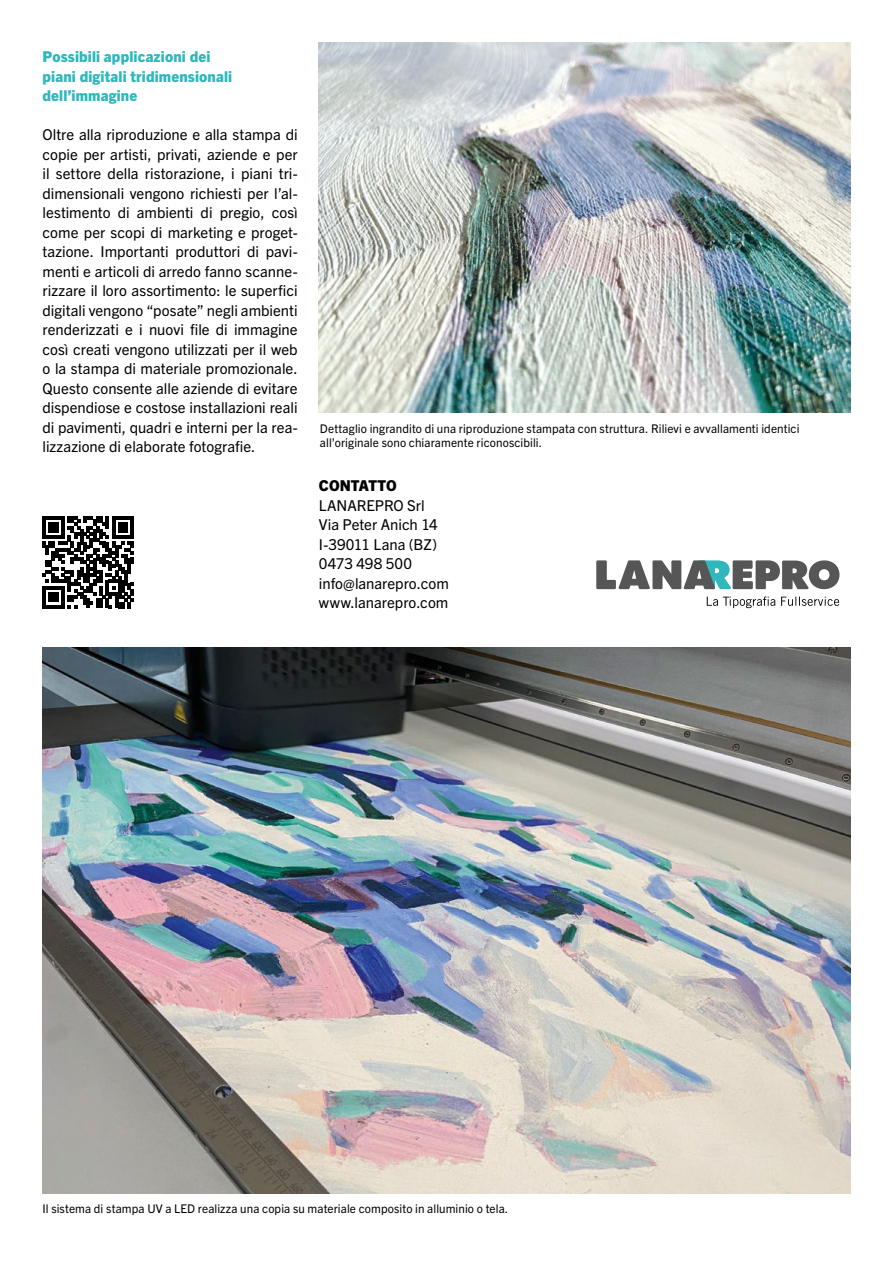
<style>
.page{position:relative;width:893px;height:1263px;background:#fff}
.page>*{position:absolute;margin:0;border:0;box-sizing:border-box;transform-origin:0 0}
.t1{font:15px/19.5px "Trade Gothic Next LT Pro";color:#000;text-align:justify}
.t2{font:800 15px/19.5px "Trade Gothic Next LT Pro";letter-spacing:.01em;color:#2fb7bc}
.t3{font:800 15px "Trade Gothic Next LT Pro";color:#000}
.t4{font:12px/14.4px "Trade Gothic Next LT Pro";letter-spacing:.01em;color:#000}
</style>
<div class="page">
<svg style="left:596px;top:560px;width:243px;height:29px"></svg>
<svg style="left:707px;top:596px;width:132px;height:12px"></svg>
<svg style="left:42px;top:516px;width:92px;height:92px"></svg>
<img style="left:43px;top:647px;width:807px;height:546px">
<img style="left:319px;top:43px;width:531px;height:369px">
<p class="t2" style="left:43px;top:46px;width:191px">Possibili applicazioni dei piani digitali tridimensionali dell’immagine</p>
<p class="t1" style="left:43px;top:124px;width:257px">Oltre alla riproduzione e alla stampa di copie per artisti, privati, aziende e per il settore della ristorazione, i piani tri&shy;dimensionali vengono richiesti per l’al&shy;lestimento di ambienti di pregio, così come per scopi di marketing e proget&shy;tazione. Importanti produttori di pavi&shy;menti e articoli di arredo fanno scanne&shy;rizzare il loro assortimento: le superfici digitali vengono “posate” negli ambienti renderizzati e i nuovi file di immagine così creati vengono utilizzati per il web o la stampa di materiale promozionale.<br>Questo consente alle aziende di evitare dispendiose e costose installazioni reali di pavimenti, quadri e interni per la rea&shy;lizzazione di elaborate fotografie.</p>
<p class="t4" style="left:320px;top:420px;width:481px">Dettaglio ingrandito di una riproduzione stampata con struttura. Rilievi e avvallamenti identici all’originale sono chiaramente riconoscibili.</p>
<p class="t3" style="left:319px;top:475px;width:79px">CONTATTO</p>
<p class="t1" style="left:319px;top:494px;width:131px;text-align:left">LANAREPRO Srl<br>Via Peter Anich 14<br>I-39011 Lana (BZ)<br>0473 498 500 info@lanarepro.com www.lanarepro.com</p>
<p class="t4" style="left:43px;top:1200px;width:467px">Il sistema di stampa UV a LED realizza una copia su materiale composito in alluminio o tela.</p>
</div>
